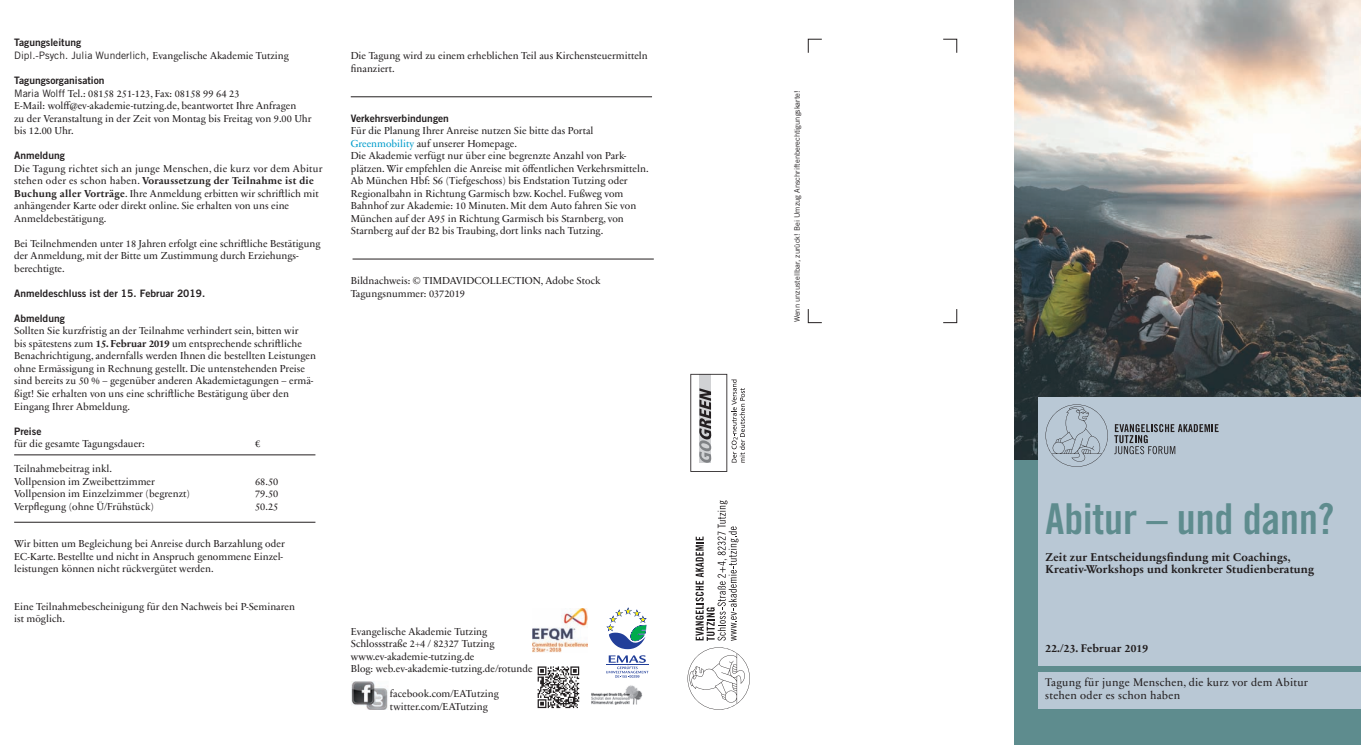
<style>
.page{position:relative;width:1361px;height:745px;background:#fff}
.page>*{position:absolute;margin:0;border:0;box-sizing:border-box;transform-origin:0 0}
.t1{font:42.5px "Trade Gothic LT Std Bd Cn 20";color:#5e8c8e}
.t2{font:700 11.5px/12.5px "Sabon Next LT Pro";letter-spacing:.01em;color:#231f20}
.t3{font:11.25px/12.5px "Sabon Next LT Pro";letter-spacing:.02em;color:#231f20}
.t4{font:700 11.25px "Sabon Next LT Pro";letter-spacing:.02em;color:#231f20}
.t5{font:10.25px/12.5px "Sabon Next LT Pro";color:#231f20}
.t6{font:10.25px "Trade Gothic LT Std Bd 2";color:#231f20}
.t7{font:10.25px "Trade Gothic LT Std";color:#231f20}
.t8{font:7.5px "Trade Gothic LT Std";color:#231f20}
.s1{font-family:"Sabon Next LT Pro"}
.s2{font-family:"Trade Gothic LT Std"}
.s3{font-weight:700}
.s4{color:#009ccb}
</style>
<div class="page">
<div style="left:1014px;top:0;width:347px;height:744px;background:#5e8c8e"></div>
<img style="left:1014px;top:0;width:347px;height:459px">
<div style="left:1038px;top:671px;width:323px;height:37px;background:#b9c8d5"></div>
<svg style="left:606px;top:607px;width:41px;height:41px"></svg>
<svg style="left:606px;top:655px;width:42px;height:22px"></svg>
<div style="left:1038px;top:396px;width:323px;height:268px;background:#b9c8d5"></div>
<svg style="left:687px;top:647px;width:63px;height:62px"></svg>
<svg style="left:695px;top:500px;width:43px;height:140px"></svg>
<svg style="left:808px;top:309px;width:14px;height:14px"></svg>
<svg style="left:943px;top:309px;width:14px;height:14px"></svg>
<svg style="left:808px;top:39px;width:14px;height:14px"></svg>
<svg style="left:943px;top:39px;width:14px;height:14px"></svg>
<svg style="left:1114px;top:424px;width:104px;height:30px"></svg>
<svg style="left:1045px;top:404px;width:63px;height:62px"></svg>
<svg style="left:690px;top:373px;width:55px;height:98px"></svg>
<hr style="left:351px;top:96px;width:301px;height:1px;background:#231f20">
<img style="left:351px;top:681px;width:37px;height:28px">
<hr style="left:352px;top:259px;width:302px;height:1px;background:#231f20">
<hr style="left:14px;top:521px;width:301px;height:1px;background:#231f20">
<hr style="left:14px;top:454px;width:301px;height:1px;background:#231f20">
<img style="left:591px;top:685px;width:52px;height:20px">
<svg style="left:537px;top:666px;width:42px;height:41px"></svg>
<img style="left:533px;top:608px;width:54px;height:44px">
<p class="t6" style="left:14px;top:36px;width:69px">Tagungsleitung</p>
<p class="t7" style="left:14px;top:49px;width:276px">Dipl.-Psych. Julia Wunderlich, <span class="s1">Evangelische Akademie Tutzing</span></p>
<p class="t6" style="left:14px;top:74px;width:92px">Tagungsorganisation</p>
<p class="t5" style="left:14px;top:86px;width:299px"><span class="s2">Maria Wolff</span> Tel.: 08158 251-123, Fax: 08158 99 64 23<br>E-Mail: wolff@ev-akademie-tutzing.de, beantwortet Ihre Anfragen<br>zu der Veranstaltung in der Zeit von Montag bis Freitag von 9.00 Uhr bis 12.00 Uhr.</p>
<p class="t6" style="left:14px;top:149px;width:52px">Anmeldung</p>
<p class="t5" style="left:14px;top:161px;width:310px">Die Tagung richtet sich an junge Menschen, die kurz vor dem Abitur stehen oder es schon haben. <span class="s3">Voraussetzung der Teilnahme ist die Buchung aller Vorträge</span>. Ihre Anmeldung erbitten wir schriftlich mit anhängender Karte oder direkt online. Sie erhalten von uns eine Anmeldebestätigung.</p>
<p class="t5" style="left:14px;top:236px;width:308px">Bei Teilnehmenden unter 18 Jahren erfolgt eine schriftliche Bestätigung der Anmeldung, mit der Bitte um Zustimmung durch Erziehungs&shy;berechtigte.</p>
<p class="t6" style="left:14px;top:286px;width:193px">Anmeldeschluss ist der 15. Februar 2019.</p>
<p class="t6" style="left:14px;top:311px;width:52px">Abmeldung</p>
<p class="t5" style="left:14px;top:324px;width:303px">Sollten Sie kurzfristig an der Teilnahme verhindert sein, bitten wir<br>bis spätestens zum <span class="s3">15. Februar 2019</span> um entsprechende schriftliche Benachrichtigung, andernfalls werden Ihnen die bestellten Leistungen ohne Ermässigung in Rechnung gestellt. Die untenstehenden Preise sind bereits zu 50 % – gegenüber anderen Akademietagungen – ermä&shy;ßigt! Sie erhalten von uns eine schriftliche Bestätigung über den Eingang Ihrer Abmeldung.</p>
<p class="t6" style="left:14px;top:424px;width:29px">Preise</p>
<p class="t5" style="left:14px;top:436px;width:132px">für die gesamte Tagungsdauer:</p>
<p class="t5" style="left:255px;top:436px;width:7px">€</p>
<p class="t5" style="left:14px;top:461px;width:142px">Teilnahmebeitrag inkl.<br>Vollpension im Zweibettzimmer</p>
<p class="t5" style="left:255px;top:474px;width:25px">68.50</p>
<p class="t5" style="left:14px;top:486px;width:177px">Vollpension im Einzelzimmer (begrenzt)</p>
<p class="t5" style="left:255px;top:486px;width:25px">79.50</p>
<p class="t5" style="left:14px;top:499px;width:141px">Verpflegung (ohne Ü/Frühstück)</p>
<p class="t5" style="left:255px;top:499px;width:25px">50.25</p>
<p class="t5" style="left:14px;top:536px;width:272px">Wir bitten um Begleichung bei Anreise durch Barzahlung oder<br>EC-Karte. Bestellte und nicht in Anspruch genommene Einzel&shy;leistungen können nicht rückvergütet werden.</p>
<p class="t5" style="left:14px;top:599px;width:282px">Eine Teilnahmebescheinigung für den Nachweis bei P-Seminaren ist möglich.</p>
<p class="t5" style="left:351px;top:49px;width:299px">Die Tagung wird zu einem erheblichen Teil aus Kirchensteuermitteln finanziert.</p>
<p class="t6" style="left:351px;top:111px;width:100px">Verkehrsverbindungen</p>
<p class="t5" style="left:351px;top:124px;width:299px">Für die Planung Ihrer Anreise nutzen Sie bitte das Portal <span class="s4">Greenmobility</span> auf unserer Homepage.<br>Die Akademie verfügt nur über eine begrenzte Anzahl von Park&shy;plätzen. Wir empfehlen die Anreise mit öffentlichen Verkehrsmitteln.<br>Ab München Hbf: S6 (Tiefgeschoss) bis Endstation Tutzing oder Regionalbahn in Richtung Garmisch bzw. Kochel. Fußweg vom Bahnhof zur Akademie: 10 Minuten. Mit dem Auto fahren Sie von München auf der A95 in Richtung Garmisch bis Starnberg, von Starnberg auf der B2 bis Traubing, dort links nach Tutzing.</p>
<p class="t5" style="left:351px;top:274px;width:251px">Bildnachweis: © TIMDAVIDCOLLECTION, Adobe Stock<br>Tagungsnummer: 0372019</p>
<p class="t5" style="left:351px;top:624px;width:183px">Evangelische Akademie Tutzing Schlossstraße 2+4 / 82327 Tutzing www.ev-akademie-tutzing.de<br>Blog: web.ev-akademie-tutzing.de/rotunde</p>
<p class="t5" style="left:390px;top:686px;width:110px">facebook.com/EATutzing twitter.com/EATutzing</p>
<p class="t8" style="left:792px;top:322px;width:233px;rotate:-90deg">Wenn unzustellbar, zurück! Bei Umzug Anschriftenberechtigungskarte!</p>
<h1 class="t1" style="left:1045px;top:493px;width:290px">Abitur – und dann?</h1>
<p class="t2" style="left:1045px;top:549px;width:270px">Zeit zur Entscheidungsfindung mit Coachings,<br>Kreativ-Workshops und konkreter Studienberatung</p>
<p class="t4" style="left:1045px;top:639px;width:104px">22./23. Februar 2019</p>
<p class="t3" style="left:1045px;top:675px;width:264px">Tagung für junge Menschen, die kurz vor dem Abitur stehen oder es schon haben</p>
</div>
